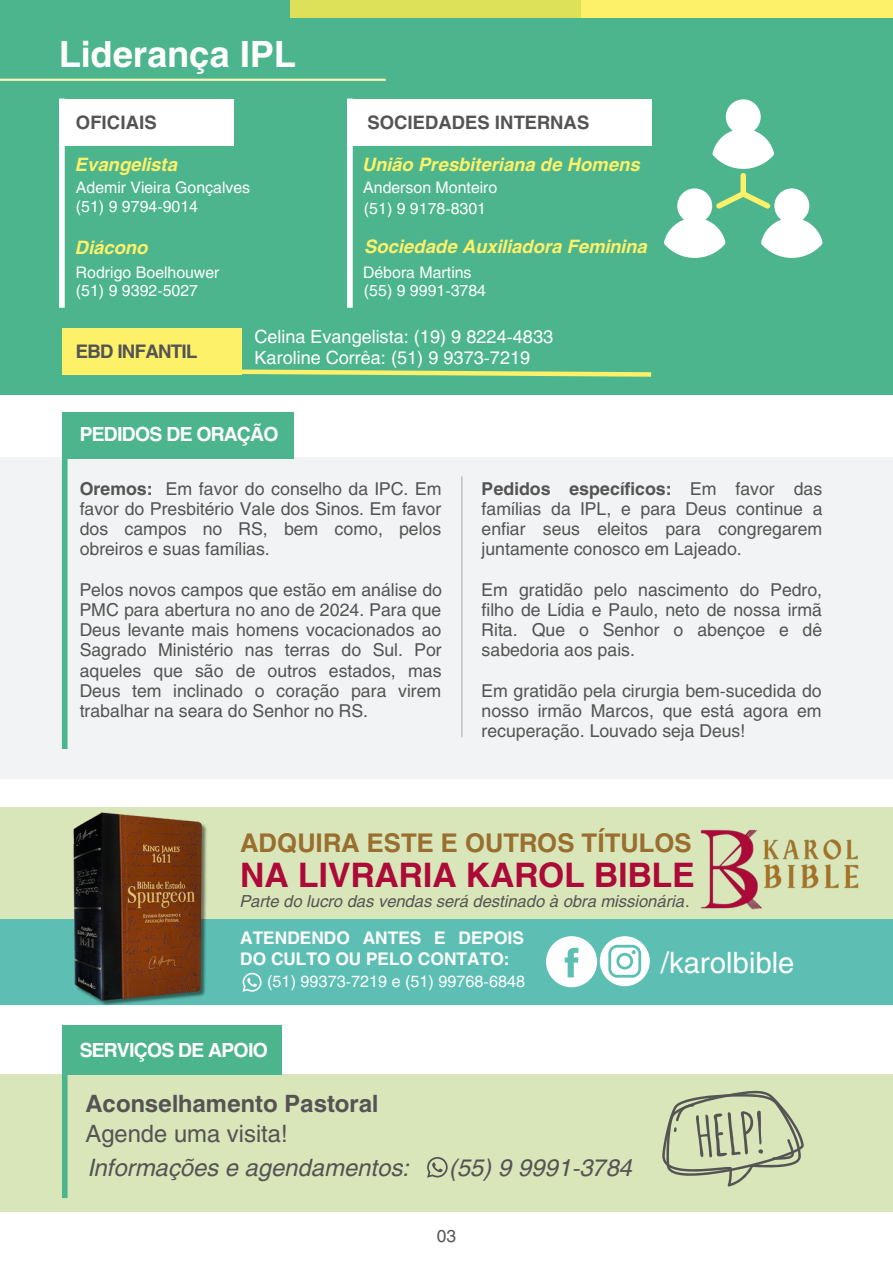
<style>
.page{position:relative;width:893px;height:1264px;background:#fff}
.page>*{position:absolute;margin:0;border:0;box-sizing:border-box;transform-origin:0 0}
.t1{font:700 35.85px "Helios";color:#fff}
.t2{font:700 33.45px "Helios";color:#ac0a38}
.t3{font:29.1px "Helios";color:#fff}
.t4{font:700 25.5px "Helios";color:#996e2f}
.t5{font:italic 23.7px "Helios";color:#545454}
.t6{font:700 23.7px "Helios";color:#545454}
.t7{font:23.7px "Helios";color:#545454}
.t8{font:700 19.2px "Helios";letter-spacing:-.04em;color:#fff}
.t9{font:700 18.45px "Helios";letter-spacing:-.04em;color:#545454}
.t10{font:italic 700 18.3px "Helios";color:#fdf16a}
.t11{font:700 18.3px "Helios";color:#545454}
.t12{font:18px "Helios";color:#fff}
.t13{font:17.55px/20.2px "Helios";color:#545454;text-align:justify}
.t14{font:700 17.25px/20.2px "Helios";color:#fff}
.t15{font:17.1px "Helios";color:#545454}
.t16{font:italic 16.35px "Helios";color:#545454}
.t17{font:16.05px "Helios";color:#fff}
.t18{font:15.75px "Helios";color:#fff}
.s1{font-weight:700}
</style>
<div class="page">
<div style="left:0;top:0;width:892px;height:395px;background:#4cb58d"></div>
<div style="left:59px;top:99px;width:6px;height:209px;background:#fff"></div>
<div style="left:59px;top:99px;width:174px;height:46px;background:#fff"></div>
<div style="left:347px;top:99px;width:6px;height:209px;background:#fff"></div>
<div style="left:347px;top:99px;width:304px;height:46px;background:#fff"></div>
<hr style="left:0;top:79px;width:386px;height:2px;background:#f8f3bb">
<div style="left:290px;top:0;width:291px;height:18px;background:#dde15a"></div>
<div style="left:581px;top:0;width:311px;height:18px;background:#fdf16a"></div>
<div style="left:62px;top:328px;width:179px;height:46px;background:#fdf16a"></div>
<svg style="left:221px;top:367px;width:431px;height:10px"></svg>
<div style="left:0;top:457px;width:892px;height:322px;background:#f2f3f4"></div>
<div style="left:62px;top:413px;width:232px;height:46px;background:#4cb58d"></div>
<div style="left:62px;top:413px;width:6px;height:336px;background:#4cb58d"></div>
<hr style="left:461px;top:476px;width:1px;height:261px;background:#afb2ae">
<div style="left:0;top:807px;width:892px;height:112px;background:#d8e6b9"></div>
<div style="left:0;top:919px;width:892px;height:85px;background:#5dbfb3"></div>
<div style="left:0;top:1074px;width:892px;height:137px;background:#d8e6b9"></div>
<div style="left:62px;top:1024px;width:219px;height:50px;background:#4cb58d"></div>
<div style="left:62px;top:1024px;width:6px;height:174px;background:#4cb58d"></div>
<svg style="left:427px;top:1157px;width:20px;height:20px"></svg>
<svg style="left:242px;top:972px;width:19px;height:19px"></svg>
<svg style="left:546px;top:936px;width:103px;height:51px"></svg>
<svg style="left:662px;top:1090px;width:141px;height:96px"></svg>
<svg style="left:664px;top:99px;width:158px;height:159px"></svg>
<img style="left:41px;top:812px;width:199px;height:194px">
<img style="left:700px;top:829px;width:159px;height:81px">
<p class="t1" style="left:59px;top:32px;width:238px">Liderança IPL</p>
<p class="t11" style="left:76px;top:111px;width:82px">OFICIAIS</p>
<p class="t11" style="left:367px;top:111px;width:223px">SOCIEDADES INTERNAS</p>
<p class="t10" style="left:76px;top:153px;width:104px">Evangelista</p>
<p class="t18" style="left:76px;top:178px;width:176px">Ademir Vieira Gonçalves</p>
<p class="t18" style="left:76px;top:196px;width:124px">(51) 9 9794-9014</p>
<p class="t10" style="left:76px;top:235px;width:74px">Diácono</p>
<p class="t18" style="left:76px;top:262px;width:145px">Rodrigo Boelhouwer</p>
<p class="t18" style="left:76px;top:280px;width:124px">(51) 9 9392-5027</p>
<p class="t10" style="left:363px;top:153px;width:279px">União Presbiteriana de Homens</p>
<p class="t18" style="left:363px;top:178px;width:135px">Anderson Monteiro</p>
<p class="t18" style="left:364px;top:198px;width:124px">(51) 9 9178-8301</p>
<p class="t10" style="left:365px;top:235px;width:284px">Sociedade Auxiliadora Feminina</p>
<p class="t18" style="left:363px;top:262px;width:110px">Débora Martins</p>
<p class="t18" style="left:364px;top:281px;width:124px">(55) 9 9991-3784</p>
<p class="t9" style="left:76px;top:340px;width:123px">EBD INFANTIL</p>
<p class="t12" style="left:254px;top:325px;width:300px">Celina Evangelista: (19) 9 8224-4833</p>
<p class="t12" style="left:254px;top:346px;width:277px">Karoline Corrêa: (51) 9 9373-7219</p>
<p class="t8" style="left:80px;top:422px;width:200px">PEDIDOS DE ORAÇÃO</p>
<p class="t13" style="left:80px;top:477px;width:363px"><span class="s1">Oremos:</span> Em favor do conselho da IPC. Em favor do Presbitério Vale dos Sinos. Em favor dos campos no RS, bem como, pelos obreiros e suas famílias.</p>
<p class="t13" style="left:80px;top:579px;width:364px">Pelos novos campos que estão em análise do PMC para abertura no ano de 2024. Para que Deus levante mais homens vocacionados ao Sagrado Ministério nas terras do Sul. Por aqueles que são de outros estados, mas Deus tem inclinado o coração para virem trabalhar na seara do Senhor no RS.</p>
<p class="t13" style="left:481px;top:477px;width:342px"><span class="s1">Pedidos específicos:</span> Em favor das famílias da IPL, e para Deus continue a enfiar seus eleitos para congregarem juntamente conosco em Lajeado.</p>
<p class="t13" style="left:481px;top:579px;width:342px">Em gratidão pelo nascimento do Pedro, filho de Lídia e Paulo, neto de nossa irmã Rita. Que o Senhor o abençoe e dê sabedoria aos pais.</p>
<p class="t13" style="left:481px;top:680px;width:341px">Em gratidão pela cirurgia bem-sucedida do nosso irmão Marcos, que está agora em recuperação. Louvado seja Deus!</p>
<p class="t4" style="left:240px;top:826px;width:453px">ADQUIRA ESTE E OUTROS TÍTULOS</p>
<p class="t2" style="left:240px;top:853px;width:456px">NA LIVRARIA KAROL BIBLE</p>
<p class="t16" style="left:240px;top:891px;width:450px">Parte do lucro das vendas será destinado à obra missionária.</p>
<p class="t14" style="left:240px;top:927px;width:285px">ATENDENDO ANTES E DEPOIS<br>DO CULTO OU PELO CONTATO:</p>
<p class="t3" style="left:660px;top:943px;width:135px">/karolbible</p>
<p class="t17" style="left:267px;top:971px;width:259px">(51) 99373-7219 e (51) 99768-6848</p>
<p class="t8" style="left:80px;top:1037px;width:190px">SERVIÇOS DE APOIO</p>
<p class="t6" style="left:85px;top:1088px;width:294px">Aconselhamento Pastoral</p>
<p class="t7" style="left:85px;top:1118px;width:204px">Agende uma visita!</p>
<p class="t5" style="left:89px;top:1152px;width:323px">Informações e agendamentos:</p>
<p class="t5" style="left:450px;top:1152px;width:185px">(55) 9 9991-3784</p>
<p class="t15" style="left:436px;top:1224px;width:21px">03</p>
</div>
